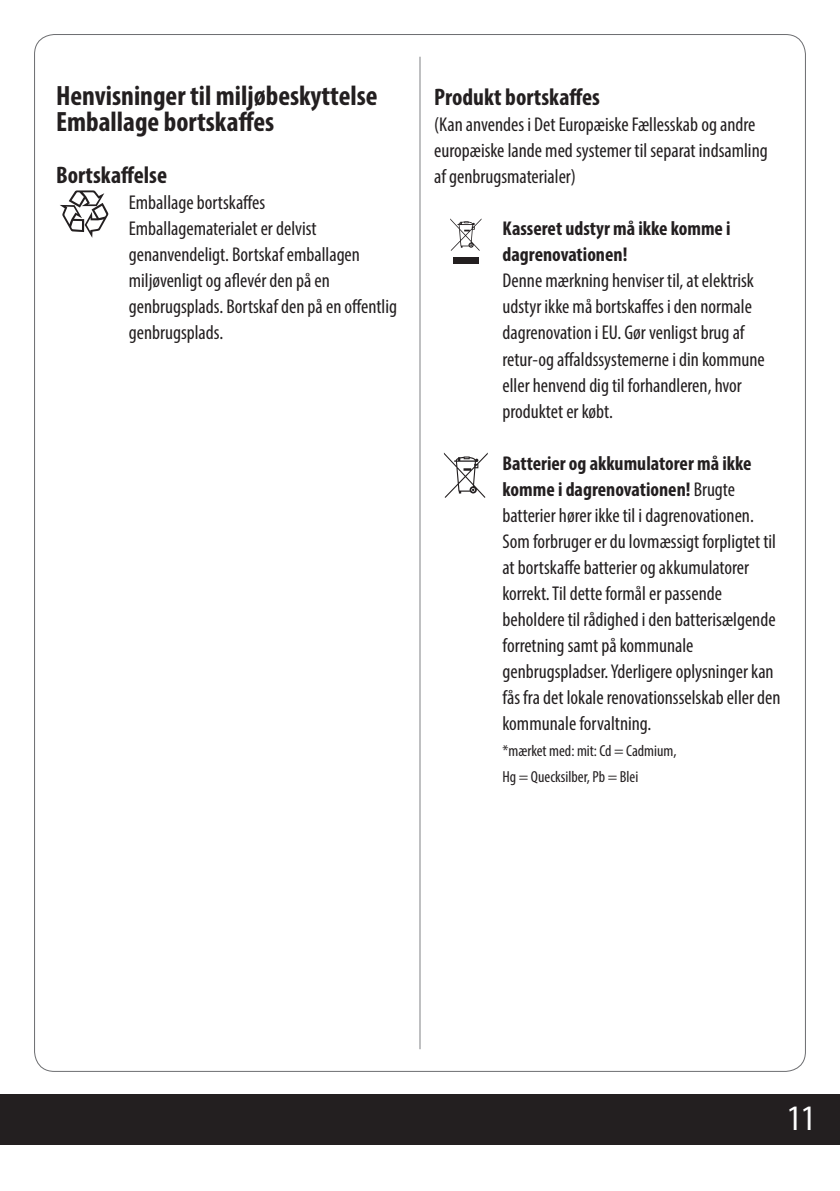
<style>
.page{position:relative;width:840px;height:1191px;background:#fff}
.page>*{position:absolute;margin:0;border:0;box-sizing:border-box;transform-origin:0 0}
.t1{font:condensed 36px "Myriad Pro";color:#fff}
.t2{font:700 condensed 28px/26px "Myriad Pro";color:#231f20}
.t3{font:700 condensed 24px "Myriad Pro";color:#231f20}
.t4{font:condensed 20px/26px "Myriad Pro";color:#231f20}
.t5{font:700 condensed 20px/26px "Myriad Pro";color:#231f20}
.t6{font:condensed 16px/26px "Myriad Pro";color:#231f20}
.s1{font-weight:700}
</style>
<div class="page">
<svg style="left:60px;top:190px;width:48px;height:48px"></svg>
<svg style="left:450px;top:218px;width:31px;height:33px"></svg>
<div style="left:452px;top:257px;width:26px;height:7px;background:#231f20"></div>
<svg style="left:443px;top:452px;width:44px;height:46px"></svg>
<hr style="left:419px;top:57px;width:1px;height:992px;background:#808285">
<div style="left:0;top:1094px;width:839px;height:50px;background:#231f20"></div>
<h2 class="t2" style="left:56px;top:82px;width:323px">Henvisninger til miljøbeskyttelse<br>Emballage bortskaffes</h2>
<p class="t3" style="left:56px;top:160px;width:112px">Bortskaffelse</p>
<p class="t4" style="left:129px;top:190px;width:269px">Emballage bortskaffes<br>Emballagematerialet er delvist genanvendeligt. Bortskaf emballagen miljøvenligt og aflevér den på en genbrugsplads. Bortskaf den på en offentlig genbrugsplads.</p>
<p class="t3" style="left:434px;top:82px;width:167px">Produkt bortskaffes</p>
<p class="t4" style="left:434px;top:112px;width:335px">(Kan anvendes i Det Europæiske Fællesskab og andre europæiske lande med systemer til separat indsamling af genbrugsmaterialer)</p>
<p class="t5" style="left:502px;top:215px;width:229px">Kasseret udstyr må ikke komme i dagrenovationen!</p>
<p class="t4" style="left:502px;top:268px;width:263px">Denne mærkning henviser til, at elektrisk udstyr ikke må bortskaffes i den normale dagrenovation i EU. Gør venligst brug af retur-og affaldssystemerne i din kommune eller henvend dig til forhandleren, hvor produktet er købt.</p>
<p class="t4" style="left:502px;top:450px;width:279px"><span class="s1">Batterier og akkumulatorer må ikke komme i dagrenovationen!</span> Brugte batterier hører ikke til i dagrenovationen.<br>Som forbruger er du lovmæssigt forpligtet til at bortskaffe batterier og akkumulatorer korrekt. Til dette formål er passende beholdere til rådighed i den batterisælgende forretning samt på kommunale genbrugspladser. Yderligere oplysninger kan fås fra det lokale renovationsselskab eller den kommunale forvaltning.</p>
<p class="t6" style="left:502px;top:737px;width:175px">*mærket med: mit: Cd = Cadmium,<br>Hg = Quecksilber, Pb = Blei</p>
<h1 class="t1" style="left:786px;top:1095px;width:29px">11</h1>
</div>
